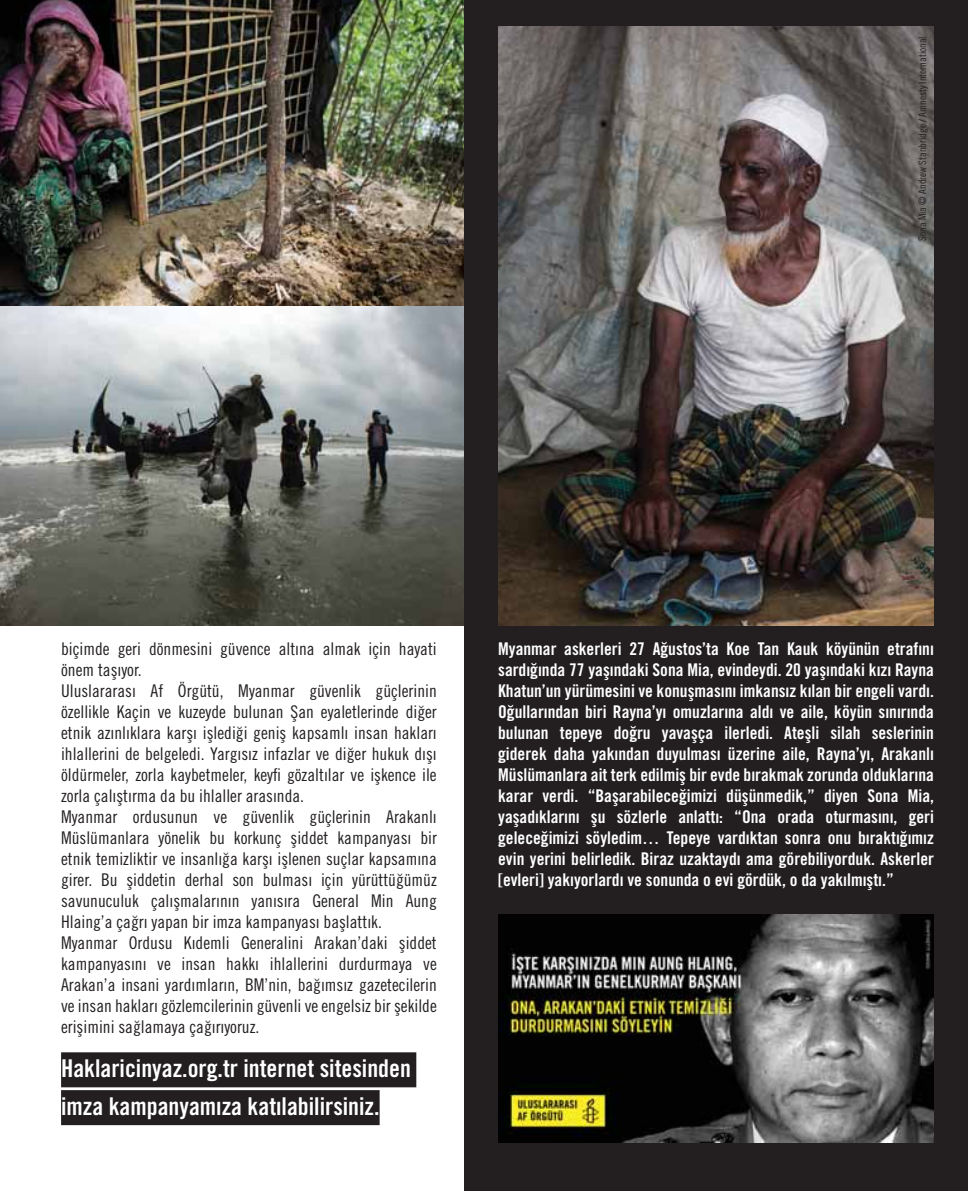
<style>
.page{position:relative;width:968px;height:1191px;background:#fff}
.page>*{position:absolute;margin:0;border:0;box-sizing:border-box;transform-origin:0 0}
.t1{font:24.5px/37.8px "Trade Gothic LT Std Bd Cn 20";color:#fff}
.t2{font:17.5px/21px "Trade Gothic LT Std Cn 18";color:#231f20}
.t3{font:17.5px/21px "Trade Gothic LT Std Bd Cn 20";color:#fff;text-align:justify}
.t4{font:10.5px "Trade Gothic LT Std Cn 18";color:#231f20}
</style>
<div class="page">
<img style="left:0;top:0;width:464px;height:625px">
<div style="left:464px;top:0;width:503px;height:1191px;background:#231f20"></div>
<img style="left:498px;top:914px;width:435px;height:228px">
<div style="left:61px;top:1052px;width:355px;height:35px;background:#231f20"></div>
<div style="left:61px;top:1090px;width:318px;height:35px;background:#231f20"></div>
<img style="left:498px;top:26px;width:435px;height:599px">
<p class="t4" style="left:918px;top:241px;width:206px;rotate:-90deg">Sona Mia © Andrew Stanbridge / Amnesty International</p>
<p class="t2" style="left:61px;top:640px;width:377px">biçimde geri dönmesini güvence altına almak için hayati önem taşıyor.<br>Uluslararası Af Örgütü, Myanmar güvenlik güçlerinin özellikle Kaçin ve kuzeyde bulunan Şan eyaletlerinde diğer etnik azınlıklara karşı işlediği geniş kapsamlı insan hakları ihlallerini de belgeledi. Yargısız infazlar ve diğer hukuk dışı öldürmeler, zorla kaybetmeler, keyfi gözaltılar ve işkence ile zorla çalıştırma da bu ihlaller arasında.<br>Myanmar ordusunun ve güvenlik güçlerinin Arakanlı Müslümanlara yönelik bu korkunç şiddet kampanyası bir etnik temizliktir ve insanlığa karşı işlenen suçlar kapsamına girer. Bu şiddetin derhal son bulması için yürüttüğümüz savunuculuk çalışmalarının yanısıra General Min Aung Hlaing’a çağrı yapan bir imza kampanyası başlattık.<br>Myanmar Ordusu Kıdemli Generalini Arakan’daki şiddet kampanyasını ve insan hakkı ihlallerini durdurmaya ve Arakan’a insani yardımların, BM’nin, bağımsız gazetecilerin ve insan hakları gözlemcilerinin güvenli ve engelsiz bir şekilde erişimini sağlamaya çağırıyoruz.</p>
<h1 class="t1" style="left:61px;top:1052px;width:351px">Haklaricinyaz.org.tr internet sitesinden imza kampanyamıza katılabilirsiniz.</h1>
<p class="t3" style="left:498px;top:640px;width:437px">Myanmar askerleri 27 Ağustos’ta Koe Tan Kauk köyünün etrafını sardığında 77 yaşındaki Sona Mia, evindeydi. 20 yaşındaki kızı Rayna Khatun’un yürümesini ve konuşmasını imkansız kılan bir engeli vardı.<br>Oğullarından biri Rayna’yı omuzlarına aldı ve aile, köyün sınırında bulunan tepeye doğru yavaşça ilerledi. Ateşli silah seslerinin giderek daha yakından duyulması üzerine aile, Rayna’yı, Arakanlı Müslümanlara ait terk edilmiş bir evde bırakmak zorunda olduklarına karar verdi. “Başarabileceğimizi düşünmedik,” diyen Sona Mia, yaşadıklarını şu sözlerle anlattı: “Ona orada oturmasını, geri geleceğimizi söyledim… Tepeye vardıktan sonra onu bıraktığımız evin yerini belirledik. Biraz uzaktaydı ama görebiliyorduk. Askerler [evleri] yakıyorlardı ve sonunda o evi gördük, o da yakılmıştı.”</p>
</div>
